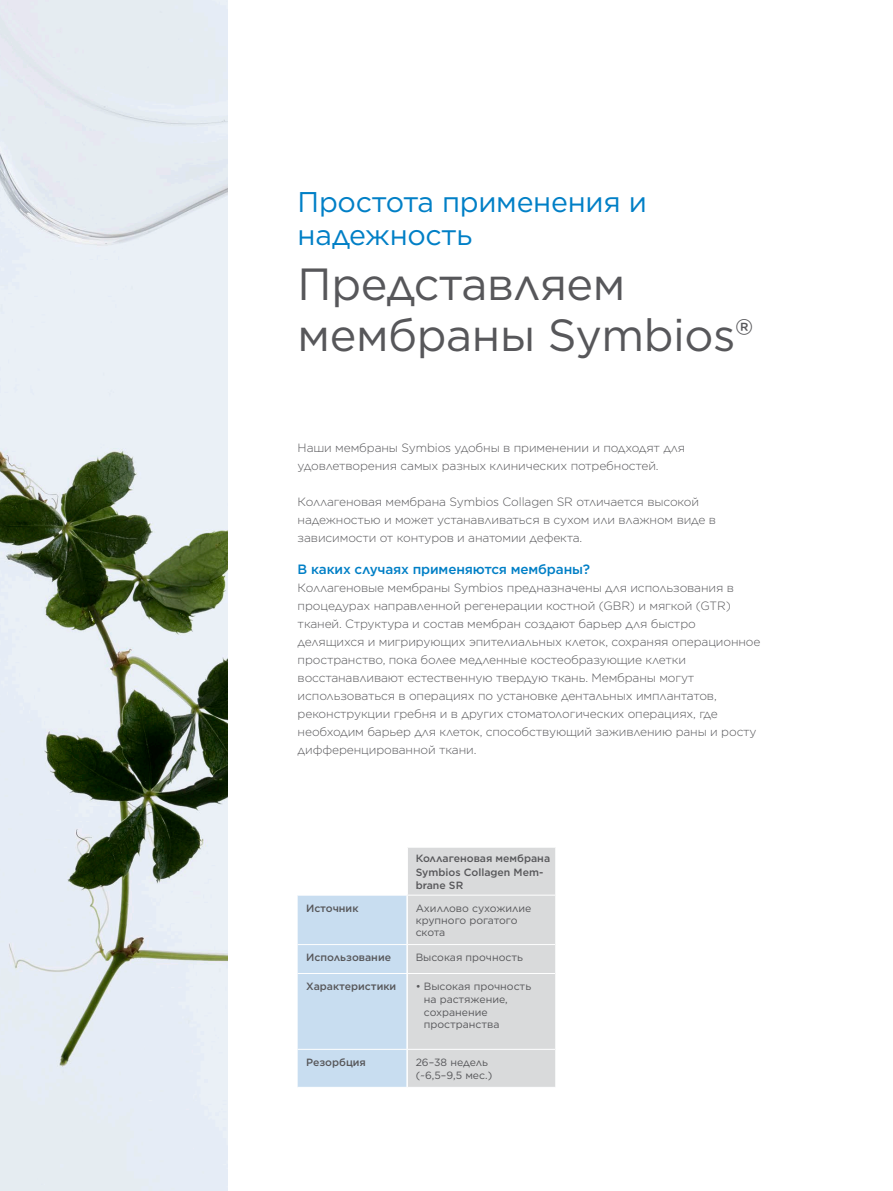
<style>
.page{position:relative;width:893px;height:1191px;background:#fff}
.page>*{position:absolute;margin:0;border:0;box-sizing:border-box;transform-origin:0 0}
.t1{font:45px/51px "Gotham";letter-spacing:-.01em;color:#57575a}
.t2{font:28.5px/33px "Gotham";letter-spacing:-.01em;color:#007fc6}
.t3{font:500 13.5px "Gotham";letter-spacing:-.01em;color:#007fc6}
.t4{font:300 12px/18px "Gotham";letter-spacing:-.01em;color:#57575a}
.t5{font:10.5px/12.6px "Gotham";color:#57575a}
.t6{font:500 10.5px/13.5px "Gotham";color:#57575a}
</style>
<div class="page">
<svg style="left:298px;top:847px;width:257px;height:240px;background:#d6dee6"></svg>
<hr style="left:406px;top:847px;width:2px;height:47px;background:#fff">
<hr style="left:406px;top:895px;width:2px;height:49px;background:#fff">
<hr style="left:406px;top:945px;width:2px;height:28px;background:#fff">
<hr style="left:406px;top:974px;width:2px;height:75px;background:#fff">
<hr style="left:406px;top:1049px;width:2px;height:38px;background:#fff">
<hr style="left:298px;top:894px;width:109px;height:1px;background:#fff">
<hr style="left:407px;top:894px;width:148px;height:1px;background:#fff">
<hr style="left:298px;top:944px;width:109px;height:1px;background:#fff">
<hr style="left:407px;top:944px;width:148px;height:1px;background:#fff">
<hr style="left:298px;top:973px;width:109px;height:1px;background:#fff">
<hr style="left:407px;top:973px;width:148px;height:1px;background:#fff">
<hr style="left:298px;top:1049px;width:109px;height:1px;background:#fff">
<hr style="left:407px;top:1049px;width:148px;height:1px;background:#fff">
<img style="left:0;top:0;width:228px;height:1191px">
<h2 class="t2" style="left:298px;top:185px;width:351px">Простота применения и надежность</h2>
<h1 class="t1" style="left:298px;top:258px;width:457px">Представляем мембраны Symbios®</h1>
<p class="t4" style="left:298px;top:439px;width:389px">Наши мембраны Symbios удобны в применении и подходят для удовлетворения самых разных клинических потребностей.</p>
<p class="t4" style="left:298px;top:493px;width:420px">Коллагеновая мембрана Symbios Collagen SR отличается высокой надежностью и может устанавливаться в сухом или влажном виде в зависимости от контуров и анатомии дефекта.</p>
<p class="t3" style="left:298px;top:560px;width:294px">В каких случаях применяются мембраны?</p>
<p class="t4" style="left:298px;top:578px;width:464px">Коллагеновые мембраны Symbios предназначены для использования в процедурах направленной регенерации костной (GBR) и мягкой (GTR) тканей. Структура и состав мембран создают барьер для быстро делящихся и мигрирующих эпителиальных клеток, сохраняя операционное пространство, пока более медленные костеобразующие клетки восстанавливают естественную твердую ткань. Мембраны могут использоваться в операциях по установке дентальных имплантатов, реконструкции гребня и в других стоматологических операциях, где необходим барьер для клеток, способствующий заживлению раны и росту дифференцированной ткани.</p>
<p class="t6" style="left:416px;top:851px;width:136px">Коллагеновая мембрана<br>Symbios Collagen Mem&shy;brane SR</p>
<p class="t6" style="left:306px;top:901px;width:54px">Источник</p>
<p class="t5" style="left:416px;top:902px;width:117px;line-height:12px">Ахиллово сухожилие крупного рогатого скота</p>
<p class="t6" style="left:306px;top:951px;width:86px">Использование</p>
<p class="t5" style="left:416px;top:951px;width:109px">Высокая прочность</p>
<p class="t6" style="left:306px;top:979px;width:92px">Характеристики</p>
<p class="t5" style="left:424px;top:980px;width:109px;text-indent:-8px">• Высокая прочность на растяжение, сохранение пространства</p>
<p class="t6" style="left:306px;top:1055px;width:61px">Резорбция</p>
<p class="t5" style="left:416px;top:1056px;width:78px">26–38 недель (~6,5–9,5 мес.)</p>
</div>
